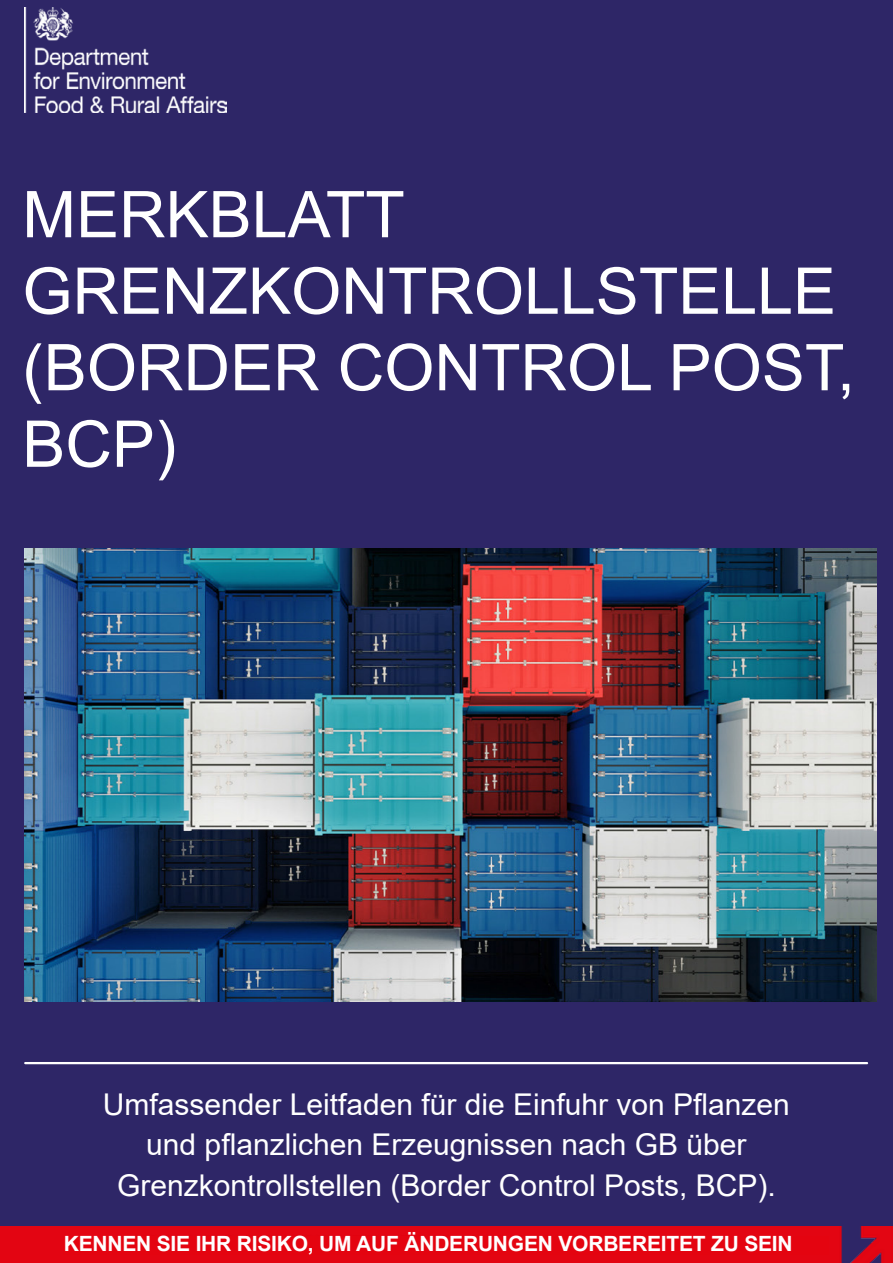
<style>
.page{position:relative;width:893px;height:1263px;background:#fff}
.page>*{position:absolute;margin:0;border:0;box-sizing:border-box;transform-origin:0 0}
.t1{font:64.5px/76.5px "Arial";color:#fff}
.t2{font:30px/40.5px "Arial";color:#fff;text-align:center}
.t3{font:700 21px "Arial";letter-spacing:-.01em;color:#fff}
</style>
<div class="page">
<div style="left:0;top:0;width:892px;height:1263px;background:#2e2667"></div>
<img style="left:24px;top:548px;width:852px;height:453px">
<hr style="left:25px;top:1062px;width:842px;height:2px;background:#fff">
<img style="left:24px;top:7px;width:203px;height:105px">
<div style="left:0;top:1226px;width:892px;height:37px;background:#e30512"></div>
<div style="left:64px;top:1236px;width:765px;height:18px;background:#e40410"></div>
<p class="t1" style="left:22px;top:176px;width:834px">MERKBLATT<br>GRENZKONTROLLSTELLE (BORDER CONTROL POST,<br>BCP)</p>
<p class="t2" style="left:103px;top:1084px;width:688px">Umfassender Leitfaden für die Einfuhr von Pflanzen und pflanzlichen Erzeugnissen nach GB über<br>Grenzkontrollstellen (Border Control Posts, BCP).</p>
<p class="t3" style="left:64px;top:1229px;width:730px">KENNEN SIE IHR RISIKO, UM AUF ÄNDERUNGEN VORBEREITET ZU SEIN</p>
</div>
